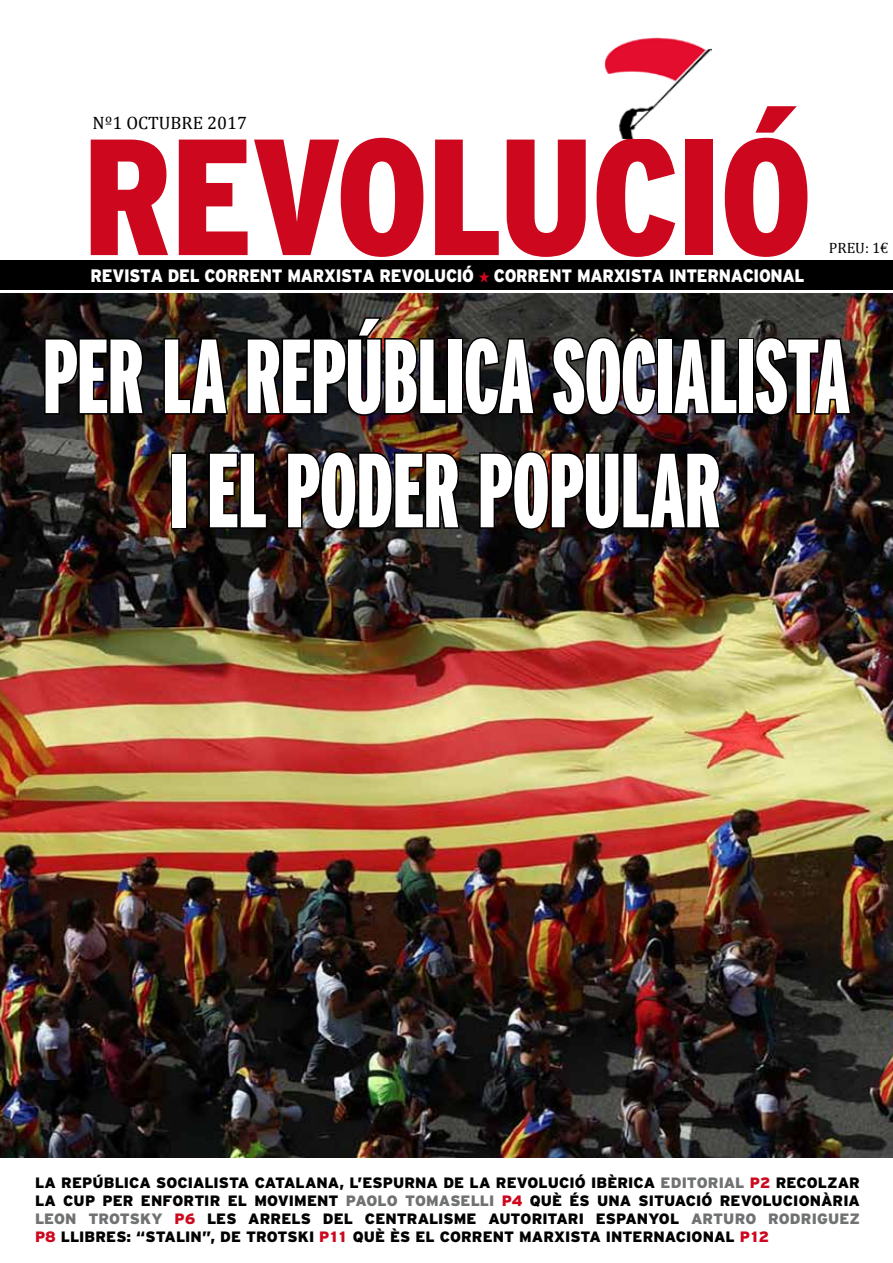
<style>
.page{position:relative;width:893px;height:1263px;background:#fff}
.page>*{position:absolute;margin:0;border:0;box-sizing:border-box;transform-origin:0 0}
.t1{font:900 condensed 165px "Civica 12";letter-spacing:-.015em;color:#cd071e}
.t2{font:105px/114.1px "Civica 11 Black Compressed";letter-spacing:-.01em;color:#fff;text-align:center;scale:.9 1}
.t3{font:900 18px "Civica 10";letter-spacing:-.02em;color:#fff;scale:.9 1}
.t4{font:18px "Cambria";color:#000}
.t5{font:900 15px/18px "Civica 10";color:#000;text-align:justify}
.t6{font:15px "Cambria";color:#000}
.s1{font-family:"Euro Serif"}
.s2{color:#707172}
.s3{color:#cd071e}
</style>
<div class="page">
<img style="left:0;top:293px;width:893px;height:864px">
<div style="left:0;top:260px;width:893px;height:30px;background:#000"></div>
<img style="left:605px;top:37px;width:106px;height:102px">
<svg style="left:43px;top:337px;width:103px;height:79px;background:#151214"></svg>
<div style="left:738px;top:338px;width:16px;height:77px;border:3px solid #000"></div>
<img style="left:753px;top:297px;width:100px;height:120px">
<img style="left:162px;top:297px;width:577px;height:234px">
<h1 class="t1" style="left:82px;top:106px;width:732px">REVOLUCIÓ</h1>
<p class="t4" style="left:92px;top:113px;width:156px">Nº1 OCTUBRE 2017</p>
<p class="t3" style="left:91px;top:265px;width:795px">REVISTA DEL CORRENT MARXISTA REVOLUCIÓ CORRENT MARXISTA INTERNACIONAL</p>
<p class="t6" style="left:829px;top:239px;width:61px">PREU: 1<span class="s1">5</span></p>
<h2 class="t2" style="left:43px;top:319px;width:899px">PER LA REPÚBLICA SOCIALISTA<br>I EL PODER POPULAR</h2>
<p class="t5" style="left:35px;top:1174px;width:826px">LA REPÚBLICA SOCIALISTA CATALANA, L’ESPURNA DE LA REVOLUCIÓ IBÈRICA <span class="s2">EDITORIAL</span> <span class="s3">P2</span> RECOLZAR LA CUP PER ENFORTIR EL MOVIMENT <span class="s2">PAOLO TOMASELLI</span> <span class="s3">P4</span> QUÈ ÉS UNA SITUACIÓ REVOLUCIONÀRIA <span class="s2">LEON TROTSKY</span> <span class="s3">P6</span> LES ARRELS DEL CENTRALISME AUTORITARI ESPANYOL <span class="s2">ARTURO RODRIGUEZ </span><span class="s3">P8</span> LLIBRES: “STALIN”, DE TROTSKI <span class="s3">P11</span> QUÈ ÈS EL CORRENT MARXISTA INTERNACIONAL <span class="s3">P12</span></p>
</div>
